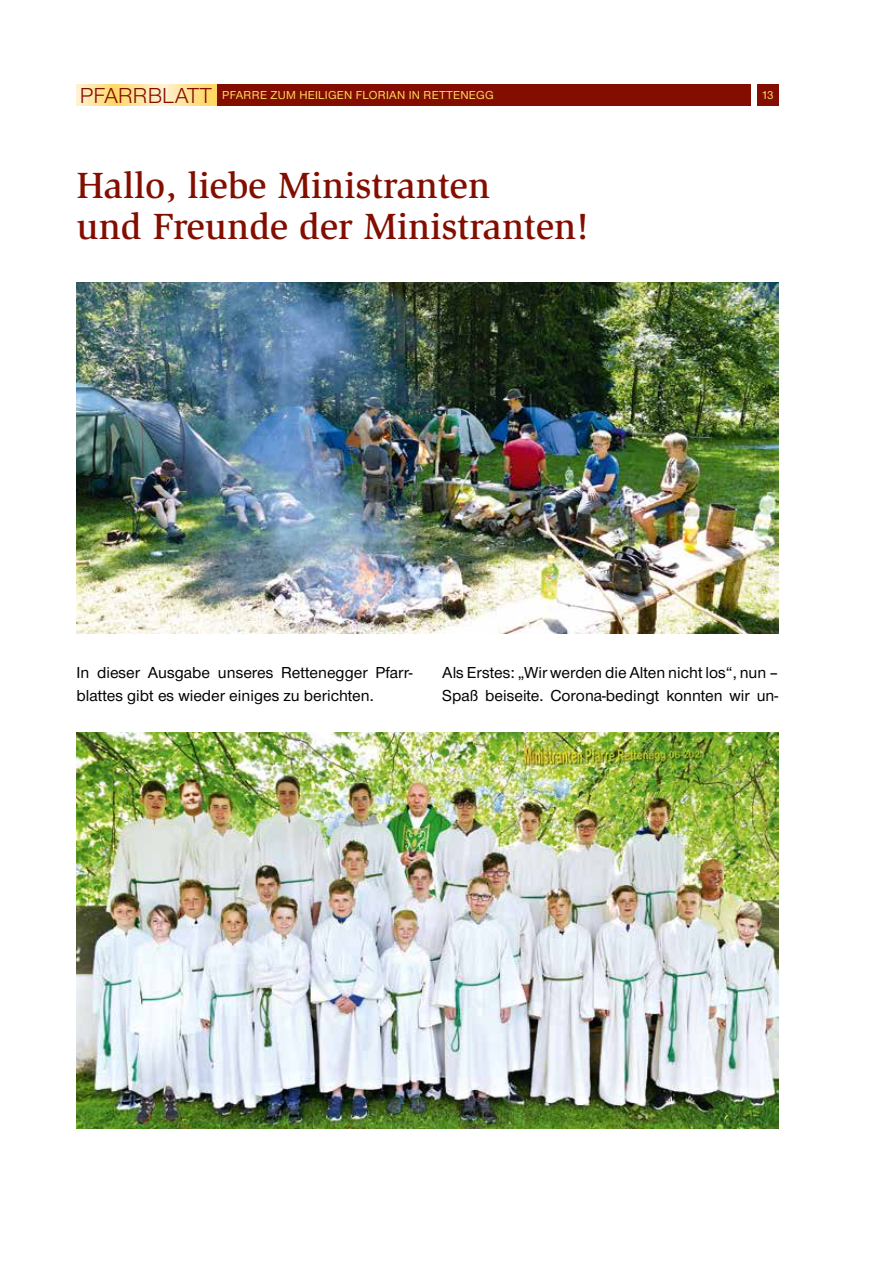
<style>
.page{position:relative;width:893px;height:1263px;background:#fff}
.page>*{position:absolute;margin:0;border:0;box-sizing:border-box;transform-origin:0 0}
.t1{font:500 37.5px/40.5px "Slimbach";color:#830e00}
.t2{font:500 16.5px/22.5px "Nimbus Sans Novus T";color:#000}
.t3{font:500 12px "Nimbus Sans Novus T";letter-spacing:.02em;color:#ffd861}
.s1{font-weight:400;font-size:22.5px;color:#830e00}
</style>
<div class="page">
<svg style="left:77px;top:84px;width:139px;height:22px;background:#ffe49a"></svg>
<div style="left:218px;top:84px;width:533px;height:22px;background:#830e00"></div>
<div style="left:757px;top:84px;width:21px;height:22px;background:#830e00"></div>
<img style="left:77px;top:733px;width:701px;height:395px">
<img style="left:77px;top:283px;width:701px;height:350px">
<p class="t3" style="left:80px;top:88px;width:415px"><span class="s1">PFARRBLATT</span> PFARRE ZUM HEILIGEN FLORIAN IN RETTENEGG</p>
<p class="t3" style="left:761px;top:88px;width:14px">13</p>
<h1 class="t1" style="left:77px;top:165px;width:514px">Hallo, liebe Ministranten<br>und Freunde der Ministranten!</h1>
<p class="t2" style="left:77px;top:661px;width:337px">In dieser Ausgabe unseres Rettenegger Pfarr&shy;blattes gibt es wieder einiges zu berichten.</p>
<p class="t2" style="left:442px;top:661px;width:337px">Als Erstes: „Wir werden die Alten nicht los“, nun –<br>Spaß beiseite. Corona-bedingt konnten wir un-</p>
</div>
